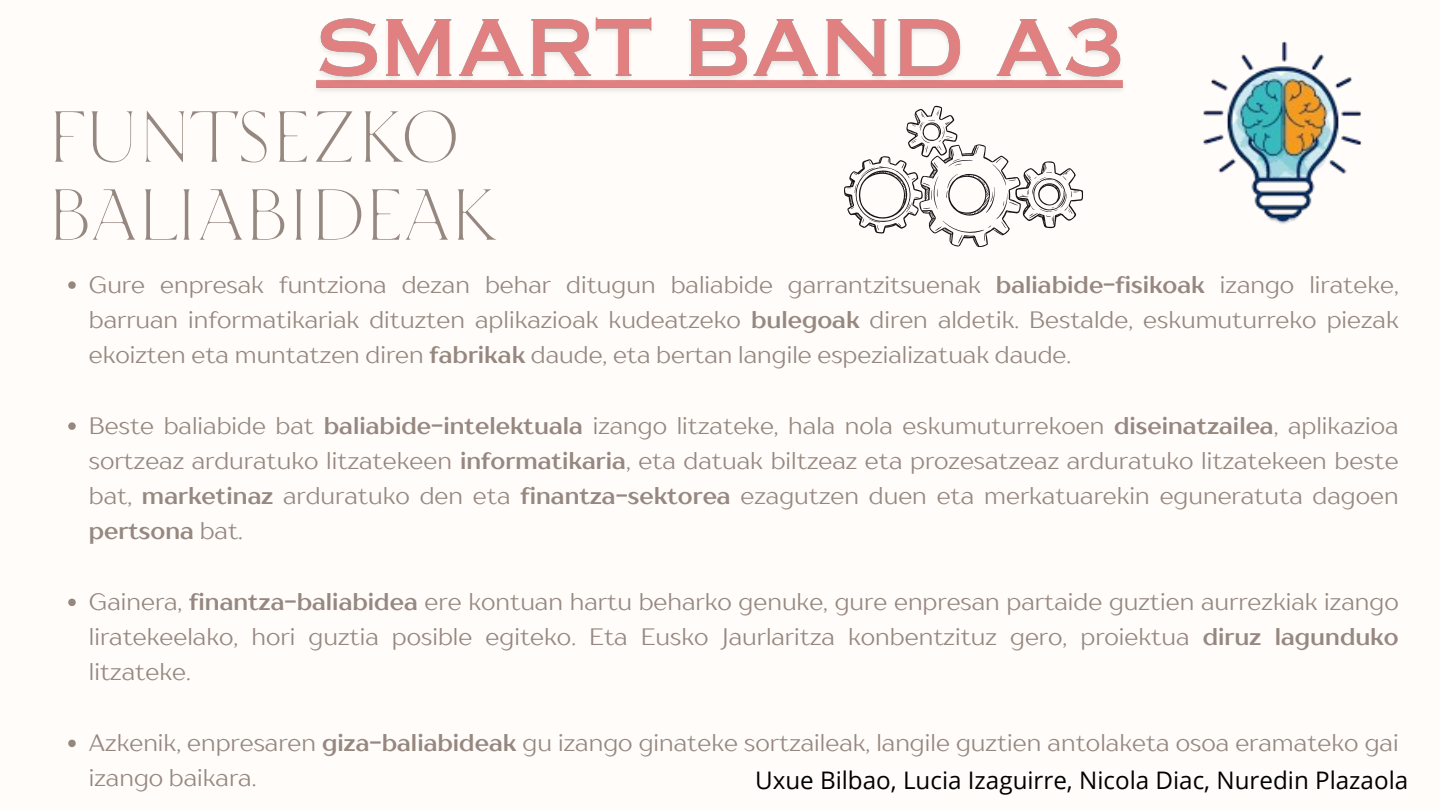
<style>
.page{position:relative;width:1440px;height:810px;background:#fffcfa}
.page>*{position:absolute;margin:0;border:0;box-sizing:border-box;transform-origin:0 0}
.t1{font:72px "TT Ricordi Nobili";letter-spacing:-.06em;color:#968880}
.t2{font:24.2px "Open Sans";color:#000}
.t3{font:23.6px/35.2px "TT Drugs";color:#968880;text-align:justify}
.s1{font-weight:700}
</style>
<div class="page">
<svg style="left:68px;top:281px;width:8px;height:8px"></svg>
<svg style="left:68px;top:422px;width:8px;height:8px"></svg>
<svg style="left:68px;top:599px;width:8px;height:7px"></svg>
<svg style="left:68px;top:740px;width:8px;height:7px"></svg>
<svg style="left:844px;top:105px;width:239px;height:142px"></svg>
<img style="left:1203px;top:41px;width:159px;height:183px">
<img style="left:316px;top:17px;width:807px;height:74px">
<p class="t1" style="left:45px;top:88px;width:417px">FUNTSEZKO</p>
<p class="t1" style="left:45px;top:166px;width:454px">BALIABIDEAK</p>
<p class="t3" style="left:89px;top:266px;width:1311px">Gure enpresak funtziona dezan behar ditugun baliabide garrantzitsuenak <span class="s1">baliabide-fisikoak</span> izango lirateke, barruan informatikariak dituzten aplikazioak kudeatzeko <span class="s1">bulegoak</span> diren aldetik. Bestalde, eskumuturreko piezak ekoizten eta muntatzen diren <span class="s1">fabrikak</span> daude, eta bertan langile espezializatuak daude.</p>
<p class="t3" style="left:89px;top:407px;width:1311px">Beste baliabide bat <span class="s1">baliabide-intelektuala</span> izango litzateke, hala nola eskumuturrekoen <span class="s1">diseinatzailea</span>, aplikazioa sortzeaz arduratuko litzatekeen <span class="s1">informatikaria</span>, eta datuak biltzeaz eta prozesatzeaz arduratuko litzatekeen beste bat, <span class="s1">marketinaz</span> arduratuko den eta <span class="s1">finantza-sektorea</span> ezagutzen duen eta merkatuarekin eguneratuta dagoen <span class="s1">pertsona</span> bat.</p>
<p class="t3" style="left:89px;top:584px;width:1311px">Gainera, <span class="s1">finantza-baliabidea</span> ere kontuan hartu beharko genuke, gure enpresan partaide guztien aurrezkiak izango liratekeelako, hori guztia posible egiteko. Eta Eusko Jaurlaritza konbentzituz gero, proiektua <span class="s1">diruz lagunduko </span>litzateke.</p>
<p class="t3" style="left:89px;top:725px;width:1311px">Azkenik, enpresaren <span class="s1">giza-baliabideak</span> gu izango ginateke sortzaileak, langile guztien antolaketa osoa eramateko gai izango baikara.</p>
<p class="t2" style="left:755px;top:763px;width:655px">Uxue Bilbao, Lucia Izaguirre, Nicola Diac, Nuredin Plazaola</p>
</div>
